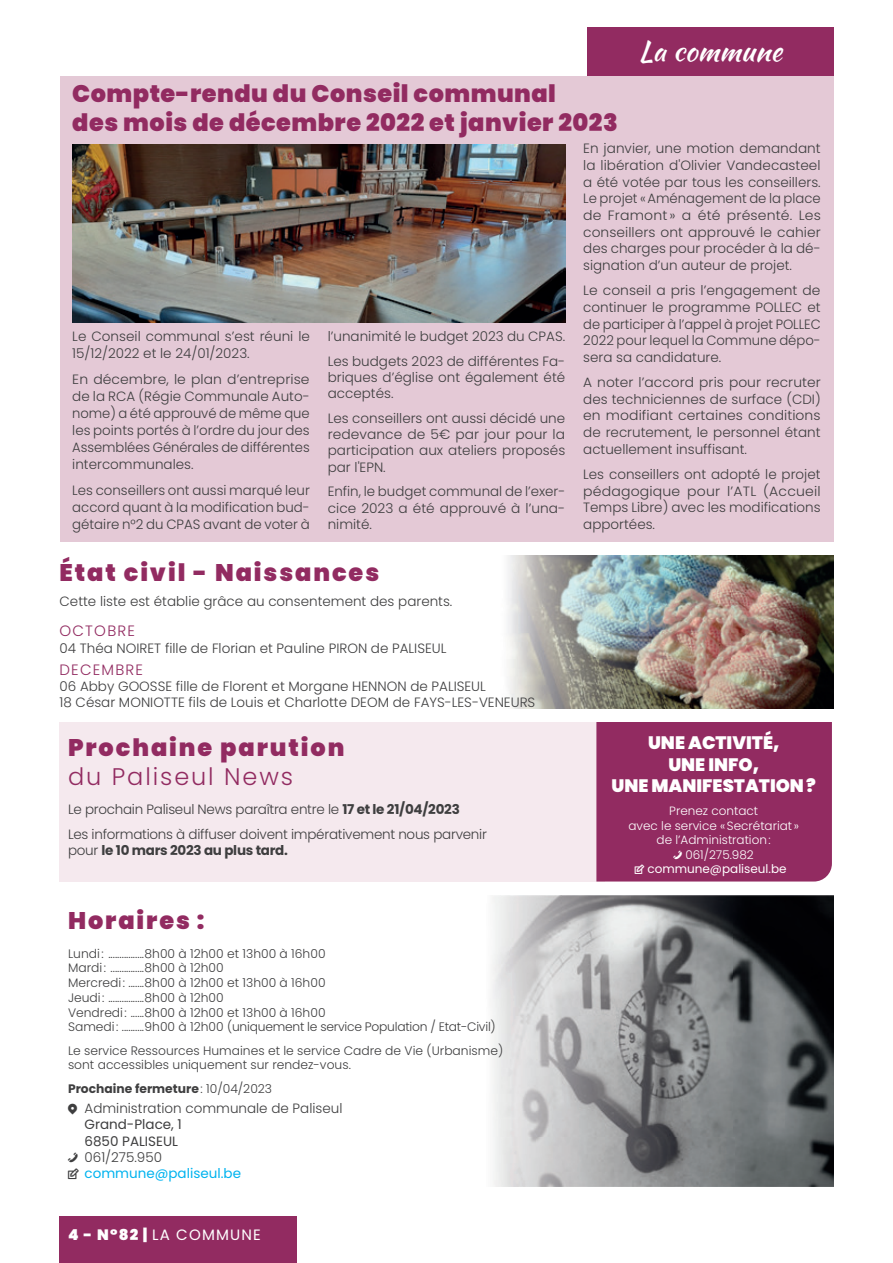
<style>
.page{position:relative;width:893px;height:1263px;background:#fff}
.page>*{position:absolute;margin:0;border:0;box-sizing:border-box;transform-origin:0 0}
.t1{font:28.5px "Kaushan Script";color:#fff}
.t2{font:900 24px/28.8px "Poppins";letter-spacing:.02em;color:#922b61}
.t3{font:900 24px "Poppins";letter-spacing:.08em;color:#922b61}
.t4{font:300 24px "Poppins";letter-spacing:.08em;color:#922b61}
.t5{font:900 18px/21.3px "Poppins";color:#fff;text-align:center}
.t6{font:15px "Poppins";letter-spacing:.08em;color:#fff}
.t7{font:300 15px "Poppins";letter-spacing:.08em;color:#922b61}
.t8{font:300 13.5px/16.6px "Poppins";color:#3e3e3f;text-align:justify}
.t9{font:300 13.5px/24.8px "Poppins";letter-spacing:-.02em;color:#3e3e3f}
.t10{font:700 13.5px "Poppins";letter-spacing:-.02em;color:#3e3e3f}
.t11{font:13.5px/16.2px "Poppins";color:#3e3e3f}
.t12{font:13.5px "Poppins";color:#00b3ef}
.t13{font:300 12.3px/14.7px "Poppins";color:#3e3e3f}
.t14{font:700 12.3px "Poppins";color:#3e3e3f}
.t15{font:300 12px "Poppins";color:#fff}
.t16{font:12px "Poppins";color:#fff}
.s1{font-weight:700}
.s2{font-weight:300}
.s3{font-weight:900}
</style>
<div class="page">
<div style="left:60px;top:1216px;width:237px;height:47px;background:#922b61"></div>
<div style="left:587px;top:27px;width:246px;height:50px;background:#922b61"></div>
<img style="left:507px;top:556px;width:326px;height:152px">
<img style="left:492px;top:895px;width:341px;height:291px">
<div style="left:60px;top:77px;width:773px;height:465px;background:#e4c9d6"></div>
<img style="left:72px;top:145px;width:493px;height:177px">
<div style="left:60px;top:722px;width:545px;height:159px;background:#f5e9ee"></div>
<div style="left:596px;top:722px;width:236px;height:159px;background:#922b61"></div>
<h2 class="t2" style="left:72px;top:79px;width:547px">Compte-rendu du Conseil communal<br>des mois de décembre 2022 et janvier 2023</h2>
<h1 class="t1" style="left:638px;top:31px;width:145px">La commune</h1>
<p class="t8" style="left:72px;top:328px;width:239px;line-height:17.1px">Le Conseil communal s’est réuni le<br>15/12/2022 et le 24/01/2023.</p>
<p class="t8" style="left:72px;top:370px;width:239px;line-height:17.1px">En décembre, le plan d’entreprise de la RCA (Régie Communale Auto&shy;nome) a été approuvé de même que les points portés à l’ordre du jour des Assemblées Générales de différentes intercommunales.</p>
<p class="t8" style="left:72px;top:482px;width:239px;line-height:17.1px">Les conseillers ont aussi marqué leur accord quant à la modification bud&shy;gétaire n°2 du CPAS avant de voter à</p>
<p class="t8" style="left:328px;top:324px;width:239px;line-height:24.8px">l’unanimité le budget 2023 du CPAS.<br>Les budgets 2023 de différentes Fa-</p>
<p class="t8" style="left:328px;top:369px;width:239px;line-height:16.2px">briques d’église ont également été acceptés.</p>
<p class="t8" style="left:328px;top:410px;width:239px;line-height:16.2px">Les conseillers ont aussi décidé une redevance de 5€ par jour pour la participation aux ateliers proposés par l'EPN.</p>
<p class="t8" style="left:328px;top:484px;width:239px;line-height:16.2px">Enfin, le budget communal de l’exer&shy;cice 2023 a été approuvé à l’una&shy;nimité.</p>
<h2 class="t3" style="left:60px;top:559px;width:321px">État civil - Naissances</h2>
<p class="t8" style="left:60px;top:593px;width:394px">Cette liste est établie grâce au consentement des parents.</p>
<p class="t7" style="left:60px;top:622px;width:77px">OCTOBRE</p>
<p class="t8" style="left:60px;top:640px;width:388px">04 Théa NOIRET fille de Florian et Pauline PIRON de PALISEUL</p>
<p class="t7" style="left:60px;top:661px;width:85px">DECEMBRE</p>
<p class="t8" style="left:60px;top:678px;width:477px;line-height:16.2px">06 Abby GOOSSE fille de Florent et Morgane HENNON de PALISEUL<br>18 César MONIOTTE fils de Louis et Charlotte DEOM de FAYS-LES-VENEURS</p>
<h2 class="t3" style="left:68px;top:733px;width:278px">Prochaine parution</h2>
<h2 class="t4" style="left:68px;top:762px;width:227px">du Paliseul News</h2>
<p class="t9" style="left:68px;top:797px;width:420px">Le prochain Paliseul News paraîtra entre le <span class="s1">17 et le 21/04/2023<br></span>Les informations à diffuser doivent impérativement nous parvenir</p>
<p class="t10" style="left:68px;top:843px;width:221px"><span class="s2">pour</span> le 10 mars 2023 au plus tard.</p>
<h2 class="t3" style="left:68px;top:907px;width:138px">Horaires :</h2>
<p class="t13" style="left:68px;top:946px;width:429px">Lundi : ................8h00 à 12h00 et 13h00 à 16h00<br>Mardi : ...............8h00 à 12h00<br>Mercredi : .......8h00 à 12h00 et 13h00 à 16h00<br>Jeudi : ................8h00 à 12h00<br>Vendredi : ......8h00 à 12h00 et 13h00 à 16h00<br>Samedi : ..........9h00 à 12h00 (uniquement le service Population / Etat-Civil)</p>
<p class="t13" style="left:68px;top:1043px;width:437px">Le service Ressources Humaines et le service Cadre de Vie (Urbanisme) sont accessibles uniquement sur rendez-vous.</p>
<p class="t14" style="left:68px;top:1081px;width:206px">Prochaine fermeture <span class="s2">: 10/04/2023</span></p>
<p class="t8" style="left:85px;top:1100px;width:259px">Administration communale de Paliseul</p>
<p class="t11" style="left:85px;top:1116px;width:99px">Grand-Place, 1<br>6850 PALISEUL</p>
<p class="t8" style="left:85px;top:1149px;width:79px">061/275.950</p>
<p class="t12" style="left:85px;top:1165px;width:158px">commune@paliseul.be</p>
<p class="t6" style="left:68px;top:1226px;width:194px"><span class="s3">4 - N°82 |</span> LA COMMUNE</p>
<p class="t8" style="left:583px;top:140px;width:239px">En janvier, une motion demandant la libération d'Olivier Vandecasteel a été votée par tous les conseillers.<br>Le projet « Aménagement de la place de Framont » a été présenté. Les conseillers ont approuvé le cahier des charges pour procéder à la dé&shy;signation d’un auteur de projet.</p>
<p class="t8" style="left:583px;top:282px;width:239px">Le conseil a pris l’engagement de continuer le programme POLLEC et de participer à l’appel à projet POLLEC 2022 pour lequel la Commune dépo&shy;sera sa candidature.</p>
<p class="t8" style="left:583px;top:374px;width:239px">A noter l’accord pris pour recruter des techniciennes de surface (CDI) en modifiant certaines conditions de recrutement, le personnel étant actuellement insuffisant.</p>
<p class="t8" style="left:583px;top:466px;width:239px">Les conseillers ont adopté le projet pédagogique pour l’ATL (Accueil Temps Libre) avec les modifications apportées.</p>
<h3 class="t5" style="left:611px;top:732px;width:206px">UNE ACTIVITÉ,<br>UNE INFO,<br>UNE MANIFESTATION ?</h3>
<p class="t15" style="left:669px;top:804px;width:90px">Prenez contact</p>
<p class="t15" style="left:628px;top:819px;width:172px">avec le service « Secrétariat »</p>
<p class="t15" style="left:657px;top:833px;width:116px">de l’Administration :</p>
<p class="t15" style="left:685px;top:847px;width:70px">061/275.982</p>
<p class="t16" style="left:647px;top:862px;width:141px">commune@paliseul.be</p>
</div>
